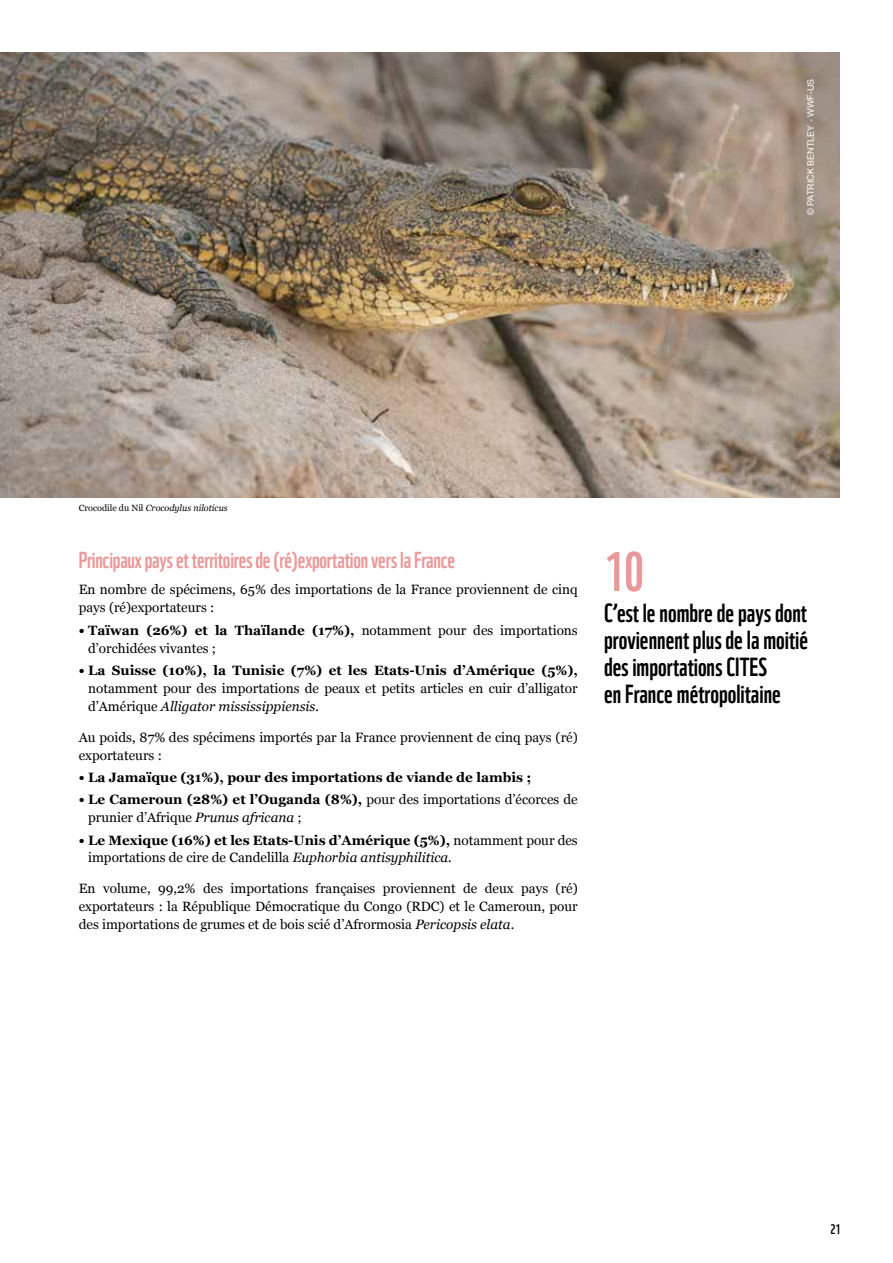
<style>
.page{position:relative;width:893px;height:1263px;background:#fff}
.page>*{position:absolute;margin:0;border:0;box-sizing:border-box;transform-origin:0 0}
.t1{font:54px "WWF";color:#ea999a}
.t2{font:25.5px/27px "WWF";color:#000}
.t3{font:22.5px "WWF";letter-spacing:-.01em;color:#ea999a}
.t4{font:13.5px/18px "Georgia";color:#000}
.t5{font:700 13.5px "Georgia";color:#000}
.t6{font:13.5px "WWF";color:#000}
.t7{font:italic 9px "Georgia";color:#000}
.t8{font:9px "Arial";color:#fff}
.s1{font-style:normal}
.s2{font-weight:700}
.s3{font-style:italic}
</style>
<div class="page">
<img style="left:0;top:53px;width:840px;height:444px">
<p class="t8" style="left:805px;top:215px;width:138px;rotate:-90deg">© PATRICK BENTLEY - WWF-US</p>
<p class="t7" style="left:79px;top:501px;width:150px"><span class="s1">Crocodile du Nil</span> Crocodylus niloticus</p>
<h3 class="t3" style="left:79px;top:542px;width:378px">Principaux pays et territoires de (ré)exportation vers la France</h3>
<p class="t4" style="left:79px;top:580px;width:500px">En nombre de spécimens, 65% des importations de la France proviennent de cinq pays (ré)exportateurs :</p>
<p class="t4" style="left:88px;top:620px;width:491px;text-indent:-9px"><span class="s2">• Taïwan (26%) et la Thaïlande (17%),</span> notamment pour des importations d’orchidées vivantes ;</p>
<p class="t5" style="left:79px;top:660px;width:500px">• La Suisse (10%), la Tunisie (7%) et les Etats-Unis d’Amérique (5%),</p>
<p class="t4" style="left:88px;top:679px;width:491px">notamment pour des importations de peaux et petits articles en cuir d’alligator d’Amérique <span class="s3">Alligator mississippiensis.</span></p>
<p class="t4" style="left:79px;top:727px;width:500px">Au poids, 87% des spécimens importés par la France proviennent de cinq pays (ré) exportateurs :</p>
<p class="t5" style="left:79px;top:767px;width:454px">• La Jamaïque (31%), pour des importations de viande de lambis ;</p>
<p class="t4" style="left:88px;top:790px;width:491px;text-indent:-9px"><span class="s2">• Le Cameroun (28%) et l’Ouganda (8%),</span> pour des importations d’écorces de prunier d’Afrique <span class="s3">Prunus africana</span> ;</p>
<p class="t4" style="left:88px;top:830px;width:491px;text-indent:-9px"><span class="s2">• Le Mexique (16%) et les Etats-Unis d’Amérique (5%),</span> notamment pour des importations de cire de Candelilla <span class="s3">Euphorbia antisyphilitica.</span></p>
<p class="t4" style="left:79px;top:879px;width:500px;text-align:justify">En volume, 99,2% des importations françaises proviennent de deux pays (ré) exportateurs : la République Démocratique du Congo (RDC) et le Cameroun, pour des importations de grumes et de bois scié d’Afrormosia <span class="s3">Pericopsis elata</span>.</p>
<h1 class="t1" style="left:604px;top:529px;width:41px">10</h1>
<h2 class="t2" style="left:604px;top:597px;width:206px">C’est le nombre de pays dont proviennent plus de la moitié des importations CITES<br>en France métropolitaine</h2>
<p class="t6" style="left:830px;top:1219px;width:11px">21</p>
</div>
